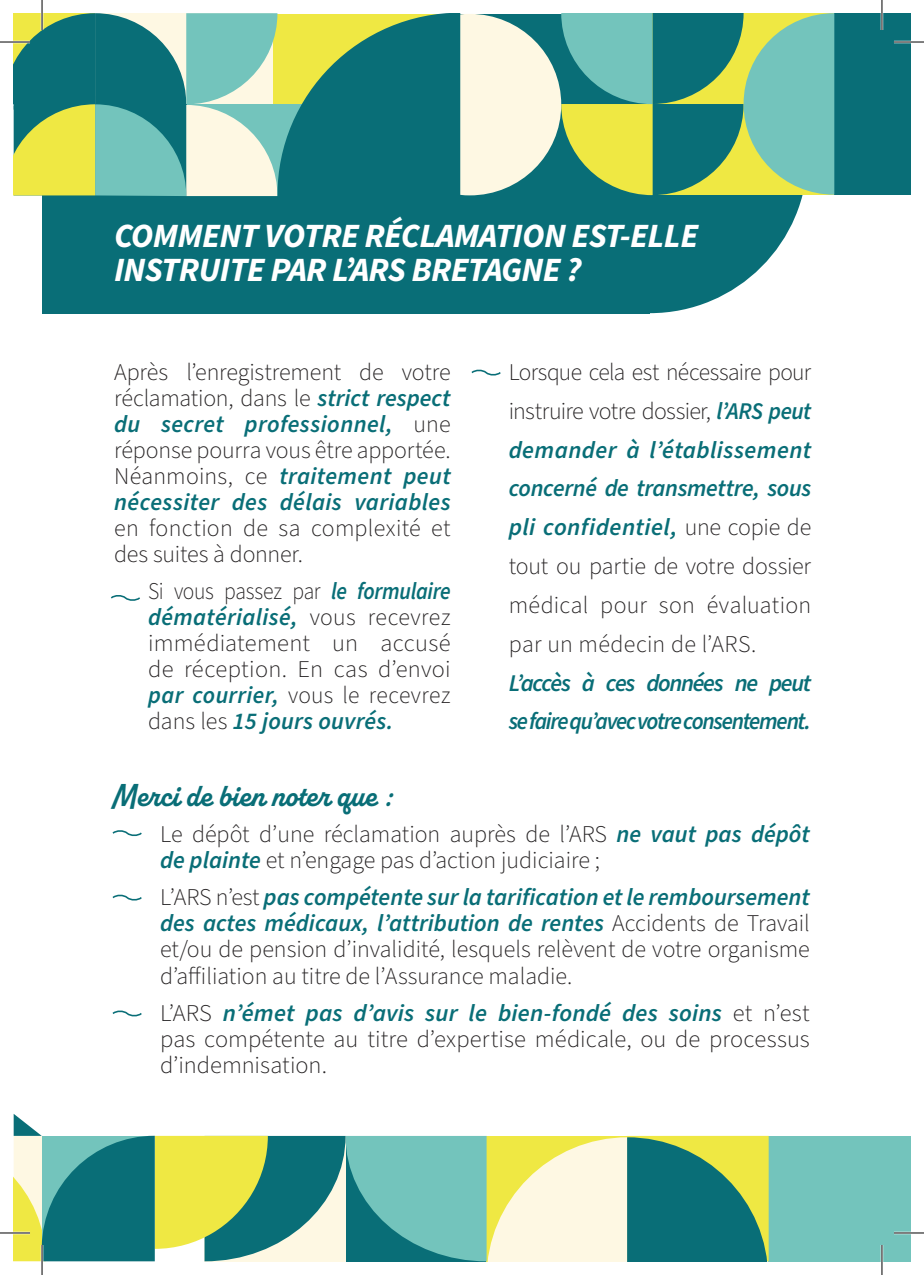
<style>
.page{position:relative;width:924px;height:1275px;background:#fff}
.page>*{position:absolute;margin:0;border:0;box-sizing:border-box;transform-origin:0 0}
.t1{font:italic 700 34px/34px "Source Sans Pro";letter-spacing:-.02em;color:#fff}
.t2{font:700 32px "Alkaline";color:#096e77}
.t3{font:300 24px/26px "Source Sans Pro";color:#262324;text-align:justify}
.t4{font:300 24px/26px "Source Sans Pro";color:#262324;text-align:justify;scale:.9 1}
.t5{font:italic 600 24px/38.8px "Source Sans Pro";letter-spacing:-.055em;color:#096e77}
.s1{font-weight:600;font-style:italic;color:#096e77}
.s2{color:#231f20}
</style>
<div class="page">
<div style="left:42px;top:179px;width:607px;height:134px;background:#096e77"></div>
<svg style="left:112px;top:830px;width:30px;height:7px"></svg>
<svg style="left:112px;top:894px;width:30px;height:7px"></svg>
<svg style="left:112px;top:1010px;width:30px;height:7px"></svg>
<div style="left:460px;top:14px;width:192px;height:181px;background:#096e77"></div>
<div style="left:833px;top:14px;width:76px;height:181px;background:#096e77"></div>
<div style="left:378px;top:14px;width:183px;height:181px;background:#fef8e3;border-radius:50%"></div>
<svg style="left:14px;top:14px;width:446px;height:183px;background:#61a388"></svg>
<svg style="left:111px;top:595px;width:29px;height:6px"></svg>
<svg style="left:471px;top:370px;width:30px;height:6px"></svg>
<div style="left:767px;top:1135px;width:142px;height:126px;background:#73c4bc"></div>
<svg style="left:14px;top:1114px;width:754px;height:147px"></svg>
<svg style="left:561px;top:14px;width:272px;height:299px"></svg>
<hr style="left:0;top:41px;width:30px;height:2px;background:#fff">
<hr style="left:893px;top:41px;width:30px;height:2px;background:#fff">
<hr style="left:0;top:1231px;width:30px;height:3px;background:#fff">
<hr style="left:893px;top:1231px;width:30px;height:3px;background:#fff">
<hr style="left:41px;top:0;width:2px;height:30px;background:#fff">
<hr style="left:41px;top:1245px;width:2px;height:30px;background:#fff">
<hr style="left:880px;top:0;width:2px;height:30px;background:#fff">
<hr style="left:880px;top:1245px;width:2px;height:30px;background:#fff">
<hr style="left:0;top:42px;width:30px;height:1px;background:#000">
<hr style="left:893px;top:42px;width:30px;height:1px;background:#000">
<hr style="left:0;top:1232px;width:30px;height:1px;background:#000">
<hr style="left:893px;top:1232px;width:30px;height:1px;background:#000">
<hr style="left:42px;top:0;width:1px;height:30px;background:#000">
<hr style="left:42px;top:1245px;width:1px;height:30px;background:#000">
<hr style="left:881px;top:0;width:1px;height:30px;background:#000">
<hr style="left:881px;top:1245px;width:1px;height:30px;background:#000">
<p class="t1" style="left:114px;top:219px;width:585px">COMMENT VOTRE RÉCLAMATION EST-ELLE<br>INSTRUITE PAR L’ARS BRETAGNE ?</p>
<p class="t3" style="left:114px;top:360px;width:338px">Après l’enregistrement de votre réclamation, dans le <span class="s1">strict respect du secret professionnel,</span> une réponse pourra vous être apportée.<br><span class="s2">Néanmoins, ce</span> <span class="s1">traitement peut nécessiter des délais variables </span>en fonction de sa complexité et des suites à donner.</p>
<p class="t4" style="left:148px;top:579px;width:337px">Si vous passez par <span class="s1">le formulaire dématérialisé,</span> vous recevrez immédiatement un accusé de réception. En cas d’envoi <span class="s1">par courrier,</span> vous le recevrez dans les <span class="s1">15 jours ouvrés.</span></p>
<p class="t3" style="left:508px;top:353px;width:304px;line-height:38.8px">Lorsque cela est nécessaire pour instruire votre dossier, <span class="s1">l’ARS peut demander à l’établissement concerné de transmettre, sous pli confidentiel,</span> une copie de tout ou partie de votre dossier médical pour son évaluation par un médecin de l’ARS.</p>
<p class="t5" style="left:508px;top:664px;width:304px">L’accès à ces données ne peut se faire qu’avec votre consentement.</p>
<p class="t2" style="left:113px;top:775px;width:280px">Merci de bien noter que :</p>
<p class="t3" style="left:160px;top:822px;width:651px">Le dépôt d’une réclamation auprès de l’ARS <span class="s1">ne vaut pas dépôt de plainte</span> et n’engage pas d’action judiciaire ;</p>
<p class="t3" style="left:160px;top:885px;width:651px">L’ARS n’est <span class="s1">pas compétente sur la tarification et le remboursement des actes médicaux, l’attribution de rentes</span> Accidents de Travail et/ou de pension d’invalidité, lesquels relèvent de votre organisme d’affiliation au titre de l’Assurance maladie.</p>
<p class="t3" style="left:160px;top:1000px;width:651px">L’ARS <span class="s1">n’émet pas d’avis sur le bien-fondé des soins</span> et n’est pas compétente au titre d’expertise médicale, ou de processus d’indemnisation.</p>
</div>
